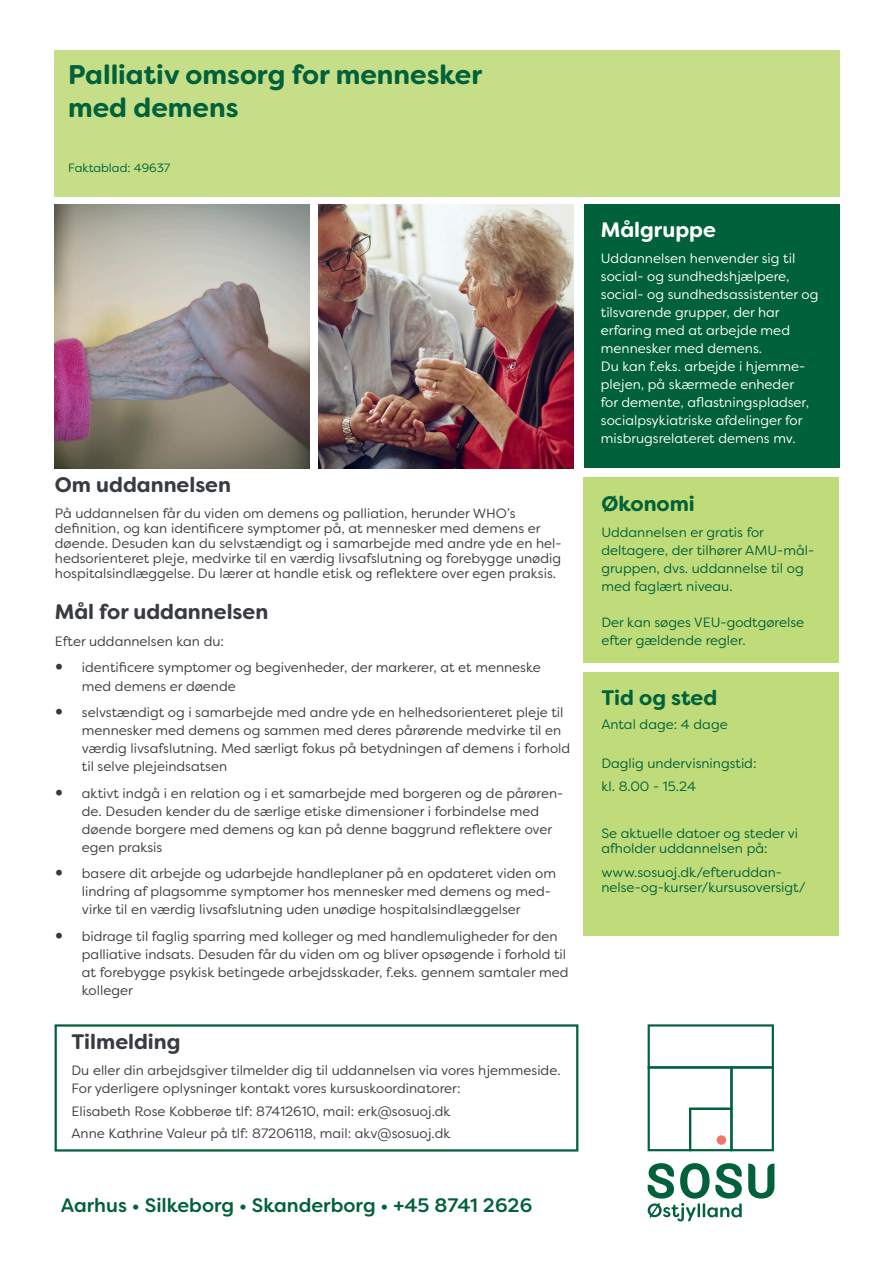
<style>
.page{position:relative;width:893px;height:1263px;background:#fff}
.page>*{position:absolute;margin:0;border:0;box-sizing:border-box;transform-origin:0 0}
.Kursustype_-_NEGATIV{font:700 27px/32.4px "Filson Soft";color:#00613a}
.Overskrift_v__Brødte{font:700 21px "Filson Soft";color:#383b3f}
.Overskrift_v__Brødte-2{font:700 21px "Filson Soft";color:#00613a}
.Overskrift_v__Brødte-3{font:700 21px "Filson Soft";color:#fff}
.t1{font:500 19.5px "Filson Soft";color:#00613a}
.Overskrift_v__Brødte-4{font:13.5px/18px "Filson Soft";color:#383b3f}
.Overskrift_v__Brødte-5{font:13.5px/18px "Filson Soft";color:#fff}
.Brødtekst{font:13.5px/18px "Filson Soft";color:#383b3f}
.Overskrift_v__Brødte-6{font:13.5px/15px "Filson Soft";color:#00613a}
.Brødtekst-2{font:13.5px/18px "Filson Soft";color:#00613a}
.Faktablad_nr__-_NEGA{font:12px "Filson Soft";color:#00613a}
.s1{font-weight:700;font-size:21px}
</style>
<div class="page">
<div style="left:55px;top:1024px;width:523px;height:127px;background:#fff;border:2px solid #00613a"></div>
<div style="left:54px;top:50px;width:785px;height:147px;background:#c6de87"></div>
<div style="left:584px;top:204px;width:255px;height:264px;background:#00613a"></div>
<img style="left:55px;top:204px;width:254px;height:264px">
<img style="left:318px;top:204px;width:255px;height:264px">
<div style="left:583px;top:477px;width:256px;height:186px;background:#c0db7a"></div>
<div style="left:583px;top:672px;width:256px;height:263px;background:#c0db7a"></div>
<svg style="left:648px;top:1024px;width:126px;height:127px"></svg>
<div style="left:717px;top:1135px;width:9px;height:10px;background:#f27666;border-radius:50%"></div>
<svg style="left:648px;top:1163px;width:94px;height:58px"></svg>
<svg style="left:748px;top:1163px;width:26px;height:35px"></svg>
<p class="Kursustype_-_NEGATIV" style="left:68px;top:59px;width:416px">Palliativ omsorg for mennesker med demens</p>
<p class="Faktablad_nr__-_NEGA" style="left:68px;top:160px;width:104px">Faktablad: 49637</p>
<p class="Overskrift_v__Brødte" style="left:55px;top:472px;width:178px">Om uddannelsen</p>
<p class="Overskrift_v__Brødte-4" style="left:55px;top:506px;width:508px;line-height:15px">På uddannelsen får du viden om demens og palliation, herunder WHO’s definition, og kan identificere symptomer på, at mennesker med demens er døende. Desuden kan du selvstændigt og i samarbejde med andre yde en hel&shy;hedsorienteret pleje, medvirke til en værdig livsafslutning og forebygge unødig hospitalsindlæggelse. Du lærer at handle etisk og reflektere over egen praksis.</p>
<p class="Overskrift_v__Brødte" style="left:55px;top:598px;width:215px">Mål for uddannelsen</p>
<p class="Overskrift_v__Brødte-4" style="left:55px;top:632px;width:171px">Efter uddannelsen kan du:</p>
<p class="Overskrift_v__Brødte-4" style="left:82px;top:659px;width:460px;text-indent:-27px"><span class="s1">•</span> identificere symptomer og begivenheder, der markerer, at et menneske med demens er døende</p>
<p class="Overskrift_v__Brødte-4" style="left:82px;top:703px;width:490px;text-indent:-27px"><span class="s1">•</span> selvstændigt og i samarbejde med andre yde en helhedsorienteret pleje til mennesker med demens og sammen med deres pårørende medvirke til en værdig livsafslutning. Med særligt fokus på betydningen af demens i forhold til selve plejeindsatsen</p>
<p class="Overskrift_v__Brødte-4" style="left:82px;top:784px;width:483px;text-indent:-27px"><span class="s1">•</span> aktivt indgå i en relation og i et samarbejde med borgeren og de pårøren&shy;de. Desuden kender du de særlige etiske dimensioner i forbindelse med døende borgere med demens og kan på denne baggrund reflektere over egen praksis</p>
<p class="Overskrift_v__Brødte-4" style="left:82px;top:864px;width:476px;text-indent:-27px"><span class="s1">•</span> basere dit arbejde og udarbejde handleplaner på en opdateret viden om lindring af plagsomme symptomer hos mennesker med demens og med&shy;virke til en værdig livsafslutning uden unødige hospitalsindlæggelser</p>
<p class="Overskrift_v__Brødte-4" style="left:82px;top:927px;width:488px;text-indent:-27px"><span class="s1">•</span> bidrage til faglig sparring med kolleger og med handlemuligheder for den palliative indsats. Desuden får du viden om og bliver opsøgende i forhold til at forebygge psykisk betingede arbejdsskader, f.eks. gennem samtaler med kolleger</p>
<p class="Overskrift_v__Brødte" style="left:71px;top:1028px;width:111px">Tilmelding</p>
<p class="Brødtekst" style="left:71px;top:1061px;width:491px">Du eller din arbejdsgiver tilmelder dig til uddannelsen via vores hjemmeside.<br>For yderligere oplysninger kontakt vores kursuskoordinatorer:</p>
<p class="Brødtekst" style="left:71px;top:1102px;width:381px">Elisabeth Rose Kobberøe tlf: 87412610, mail: erk@sosuoj.dk</p>
<p class="Brødtekst" style="left:71px;top:1124px;width:381px">Anne Kathrine Valeur på tlf: 87206118, mail: akv@sosuoj.dk</p>
<p class="t1" style="left:61px;top:1192px;width:473px">Aarhus • Silkeborg • Skanderborg • +45 8741 2626</p>
<p class="Overskrift_v__Brødte-3" style="left:601px;top:216px;width:117px">Målgruppe</p>
<p class="Overskrift_v__Brødte-5" style="left:601px;top:249px;width:219px">Uddannelsen henvender sig til social- og sundhedshjælpere, social- og sundhedsassistenter og tilsvarende grupper, der har erfaring med at arbejde med mennesker med demens.<br>Du kan f.eks. arbejde i hjemme&shy;plejen, på skærmede enheder<br>for demente, aflastningspladser, socialpsykiatriske afdelinger for misbrugsrelateret demens mv.</p>
<p class="Overskrift_v__Brødte-2" style="left:601px;top:490px;width:95px">Økonomi</p>
<p class="Brødtekst-2" style="left:601px;top:523px;width:214px">Uddannelsen er gratis for deltagere, der tilhører AMU-mål&shy;gruppen, dvs. uddannelse til og med faglært niveau.</p>
<p class="Brødtekst-2" style="left:601px;top:613px;width:204px">Der kan søges VEU-godtgørelse efter gældende regler.</p>
<p class="Overskrift_v__Brødte-2" style="left:601px;top:684px;width:117px">Tid og sted</p>
<p class="Overskrift_v__Brødte-6" style="left:601px;top:716px;width:128px">Antal dage: 4 dage</p>
<p class="Overskrift_v__Brødte-6" style="left:601px;top:755px;width:157px">Daglig undervisningstid:</p>
<p class="Overskrift_v__Brødte-6" style="left:601px;top:779px;width:96px">kl. 8.00 - 15.24</p>
<p class="Overskrift_v__Brødte-6" style="left:601px;top:826px;width:198px">Se aktuelle datoer og steder vi afholder uddannelsen på:</p>
<p class="Overskrift_v__Brødte-6" style="left:601px;top:864px;width:206px">www.sosuoj.dk/efteruddan&shy;nelse-og-kurser/kursusoversigt/</p>
</div>
